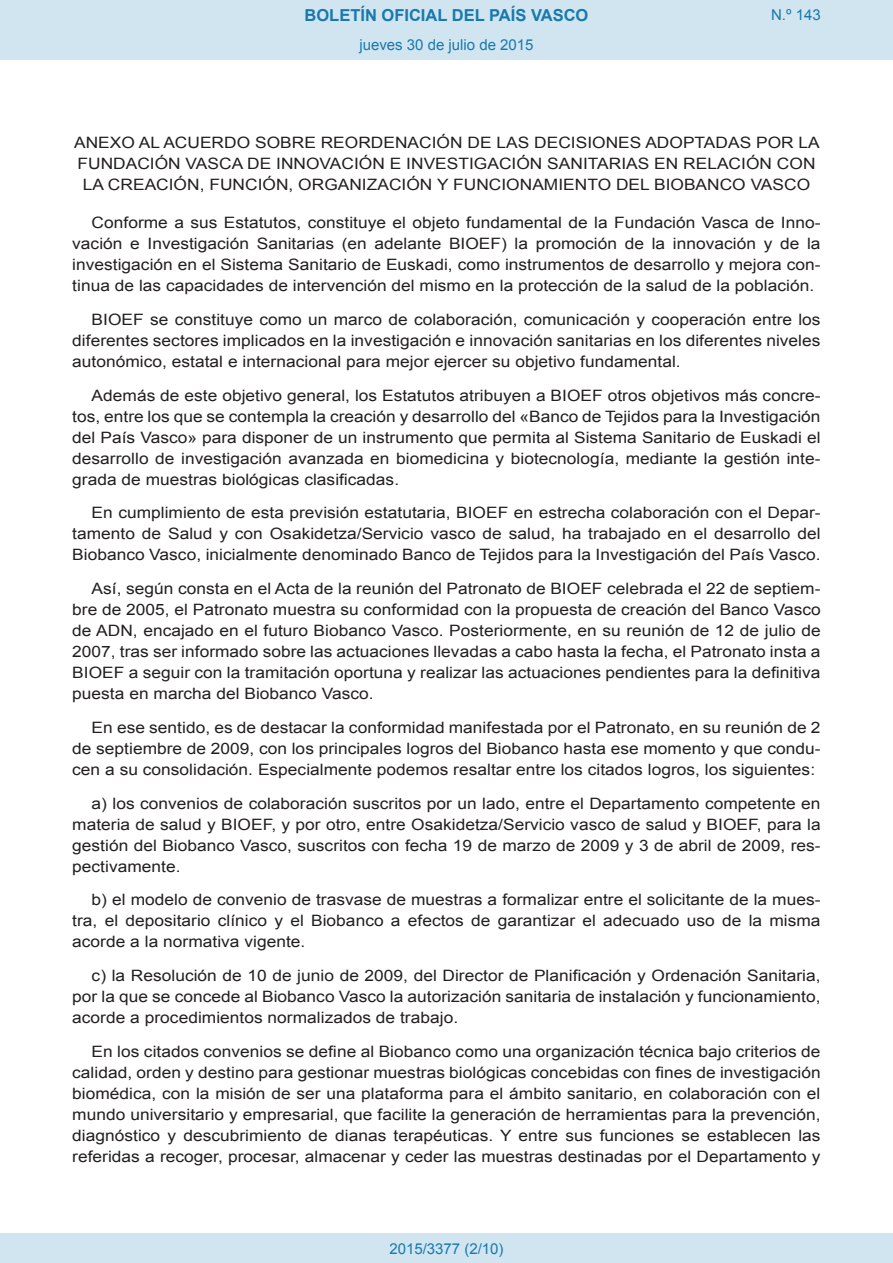
<style>
.page{position:relative;width:893px;height:1263px;background:#fff}
.page>*{position:absolute;margin:0;border:0;box-sizing:border-box;transform-origin:0 0}
.t1{font:700 16.5px "Arial";color:#1879ad}
.BOPVDetalle{font:15.6px/21px "Arial";color:#231f20;text-align:justify;scale:1.11 1}
.BOPVClave{font:15.6px/21px "Arial";color:#231f20;text-align:center;scale:1.11 1}
.Paginacion_Centro{font:15px "Arial";color:#1879ad}
</style>
<div class="page">
<div style="left:0;top:0;width:893px;height:60px;background:#d0e5f0"></div>
<div style="left:0;top:1233px;width:893px;height:30px;background:#d0e5f0"></div>
<p class="t1" style="left:305px;top:4px;width:285px">BOLETÍN OFICIAL DEL PAÍS VASCO</p>
<p class="Paginacion_Centro" style="left:359px;top:35px;width:176px">jueves 30 de julio de 2015</p>
<p class="Paginacion_Centro" style="left:771px;top:5px;width:51px">N.º 143</p>
<p class="BOPVClave" style="left:74px;top:132px;width:673px">ANEXO AL ACUERDO SOBRE REORDENACIÓN DE LAS DECISIONES ADOPTADAS POR LA<br>FUNDACIÓN VASCA DE INNOVACIÓN E INVESTIGACIÓN SANITARIAS EN RELACIÓN CON<br>LA CREACIÓN, FUNCIÓN, ORGANIZACIÓN Y FUNCIONAMIENTO DEL BIOBANCO VASCO</p>
<p class="BOPVDetalle" style="left:72px;top:212px;width:676px;text-indent:19px">Conforme a sus Estatutos, constituye el objeto fundamental de la Fundación Vasca de Inno&shy;vación e Investigación Sanitarias (en adelante BIOEF) la promoción de la innovación y de la investigación en el Sistema Sanitario de Euskadi, como instrumentos de desarrollo y mejora con&shy;tinua de las capacidades de intervención del mismo en la protección de la salud de la población.</p>
<p class="BOPVDetalle" style="left:72px;top:309px;width:676px;text-indent:19px">BIOEF se constituye como un marco de colaboración, comunicación y cooperación entre los diferentes sectores implicados en la investigación e innovación sanitarias en los diferentes niveles autonómico, estatal e internacional para mejor ejercer su objetivo fundamental.</p>
<p class="BOPVDetalle" style="left:72px;top:385px;width:676px;text-indent:19px">Además de este objetivo general, los Estatutos atribuyen a BIOEF otros objetivos más concre&shy;tos, entre los que se contempla la creación y desarrollo del «Banco de Tejidos para la Investigación del País Vasco» para disponer de un instrumento que permita al Sistema Sanitario de Euskadi el desarrollo de investigación avanzada en biomedicina y biotecnología, mediante la gestión inte&shy;grada de muestras biológicas clasificadas.</p>
<p class="BOPVDetalle" style="left:72px;top:503px;width:676px;text-indent:19px">En cumplimiento de esta previsión estatutaria, BIOEF en estrecha colaboración con el Depar&shy;tamento de Salud y con Osakidetza/Servicio vasco de salud, ha trabajado en el desarrollo del Biobanco Vasco, inicialmente denominado Banco de Tejidos para la Investigación del País Vasco.</p>
<p class="BOPVDetalle" style="left:72px;top:578px;width:676px;text-indent:19px">Así, según consta en el Acta de la reunión del Patronato de BIOEF celebrada el 22 de septiem&shy;bre de 2005, el Patronato muestra su conformidad con la propuesta de creación del Banco Vasco de ADN, encajado en el futuro Biobanco Vasco. Posteriormente, en su reunión de 12 de julio de 2007, tras ser informado sobre las actuaciones llevadas a cabo hasta la fecha, el Patronato insta a BIOEF a seguir con la tramitación oportuna y realizar las actuaciones pendientes para la definitiva puesta en marcha del Biobanco Vasco.</p>
<p class="BOPVDetalle" style="left:72px;top:717px;width:676px;text-indent:19px">En ese sentido, es de destacar la conformidad manifestada por el Patronato, en su reunión de 2 de septiembre de 2009, con los principales logros del Biobanco hasta ese momento y que condu&shy;cen a su consolidación. Especialmente podemos resaltar entre los citados logros, los siguientes:</p>
<p class="BOPVDetalle" style="left:72px;top:793px;width:676px;text-indent:19px">a) los convenios de colaboración suscritos por un lado, entre el Departamento competente en materia de salud y BIOEF, y por otro, entre Osakidetza/Servicio vasco de salud y BIOEF, para la gestión del Biobanco Vasco, suscritos con fecha 19 de marzo de 2009 y 3 de abril de 2009, res&shy;pectivamente.</p>
<p class="BOPVDetalle" style="left:72px;top:890px;width:676px;text-indent:19px">b) el modelo de convenio de trasvase de muestras a formalizar entre el solicitante de la mues&shy;tra, el depositario clínico y el Biobanco a efectos de garantizar el adecuado uso de la misma acorde a la normativa vigente.</p>
<p class="BOPVDetalle" style="left:72px;top:965px;width:676px;text-indent:19px">c) la Resolución de 10 de junio de 2009, del Director de Planificación y Ordenación Sanitaria, por la que se concede al Biobanco Vasco la autorización sanitaria de instalación y funcionamiento, acorde a procedimientos normalizados de trabajo.</p>
<p class="BOPVDetalle" style="left:72px;top:1041px;width:676px;text-indent:19px">En los citados convenios se define al Biobanco como una organización técnica bajo criterios de calidad, orden y destino para gestionar muestras biológicas concebidas con fines de investigación biomédica, con la misión de ser una plataforma para el ámbito sanitario, en colaboración con el mundo universitario y empresarial, que facilite la generación de herramientas para la prevención, diagnóstico y descubrimiento de dianas terapéuticas. Y entre sus funciones se establecen las referidas a recoger, procesar, almacenar y ceder las muestras destinadas por el Departamento y</p>
<p class="Paginacion_Centro" style="left:389px;top:1238px;width:116px">2015/3377 (2/10)</p>
</div>
